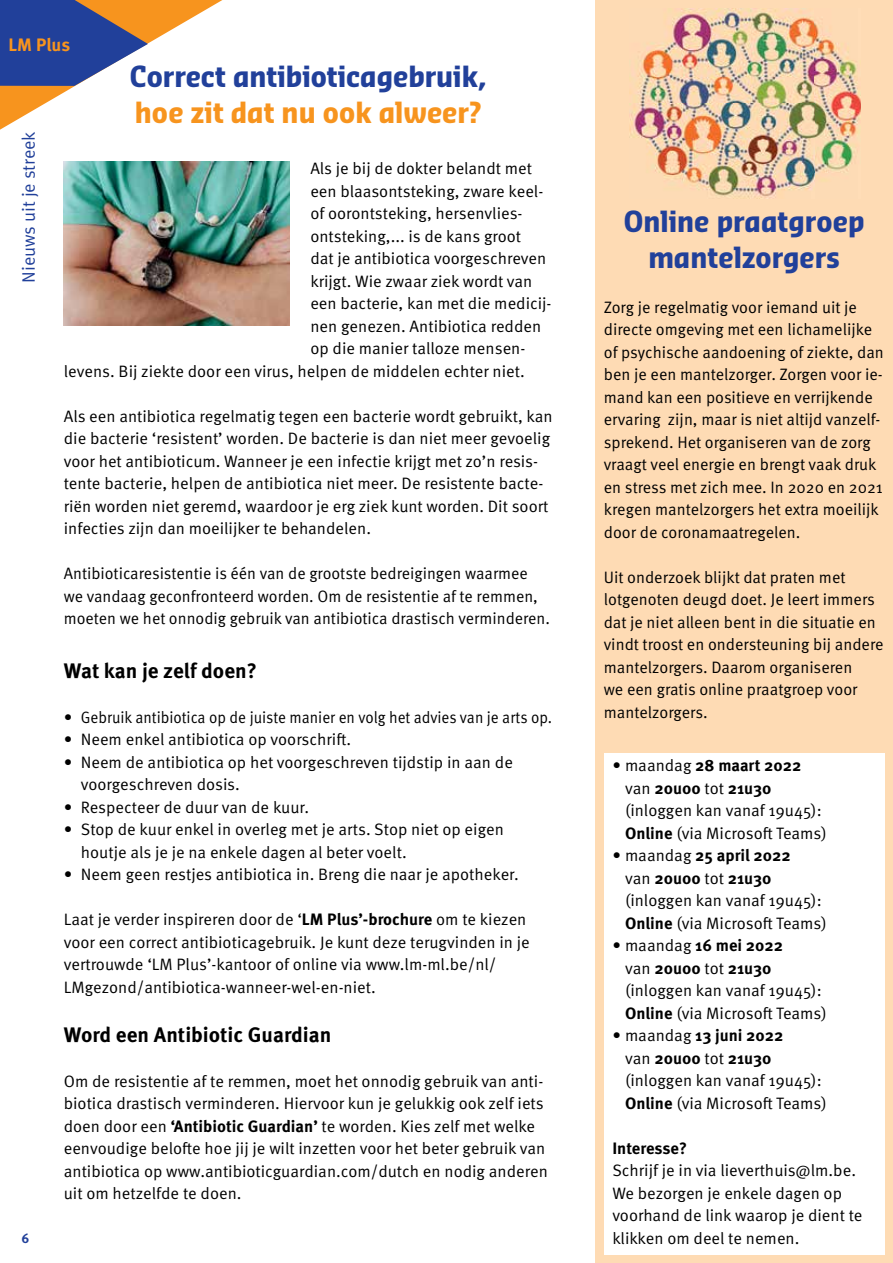
<style>
.page{position:relative;width:893px;height:1263px;background:#fff}
.page>*{position:absolute;margin:0;border:0;box-sizing:border-box;transform-origin:0 0}
.t1{font:700 28.5px/36px "Sansa Con Pro";color:#21409a;text-align:center}
.t2{font:700 28.5px "Sansa Con Pro";color:#f7941e}
.t3{font:700 21px "Meta Pro";color:#000}
.t4{font:18px "Meta Pro Norm";color:#21409a}
.t5{font:700 18px "Meta Pro";color:#f7941e}
.t6{font:16.5px/22.5px "Meta Pro Norm";color:#000}
.t7{font:700 16.5px/22.5px "Meta Pro";color:#000;text-align:center}
.t8{font:700 13.5px "Meta Pro";color:#21409a}
.s1{font-family:"Meta Pro";font-weight:700}
.s2{font-family:"Meta Pro Norm";font-weight:400}
</style>
<div class="page">
<div style="left:595px;top:0;width:298px;height:1263px;background:#fedbb4"></div>
<div style="left:604px;top:753px;width:280px;height:501px;background:#fff"></div>
<img style="left:64px;top:162px;width:225px;height:164px">
<svg style="left:0;top:0;width:222px;height:130px"></svg>
<img style="left:629px;top:9px;width:232px;height:190px">
<p class="t5" style="left:9px;top:31px;width:63px">LM Plus</p>
<h1 class="t1" style="left:130px;top:58px;width:359px">Correct antibioticagebruik,</h1>
<h1 class="t2" style="left:135px;top:93px;width:348px">hoe zit dat nu ook alweer?</h1>
<p class="t4" style="left:15px;top:283px;width:153px;rotate:-90deg">Nieuws uit je streek</p>
<p class="t8" style="left:22px;top:1228px;width:9px">6</p>
<p class="t6" style="left:310px;top:156px;width:223px">Als je bij de dokter belandt met</p>
<p class="t6" style="left:310px;top:179px;width:234px">een blaasontsteking, zware keel-</p>
<p class="t6" style="left:310px;top:201px;width:214px">of oorontsteking, hersenvlies-</p>
<p class="t6" style="left:310px;top:224px;width:212px">ontsteking,... is de kans groot</p>
<p class="t6" style="left:310px;top:246px;width:237px">dat je antibiotica voorgeschreven</p>
<p class="t6" style="left:310px;top:269px;width:224px">krijgt. Wie zwaar ziek wordt van</p>
<p class="t6" style="left:310px;top:291px;width:243px">een bacterie, kan met die medicij-</p>
<p class="t6" style="left:310px;top:314px;width:232px">nen genezen. Antibiotica redden</p>
<p class="t6" style="left:310px;top:336px;width:217px">op die manier talloze mensen-</p>
<p class="t6" style="left:64px;top:359px;width:463px">levens. Bij ziekte door een virus, helpen de middelen echter niet.</p>
<p class="t6" style="left:64px;top:404px;width:490px">Als een antibiotica regelmatig tegen een bacterie wordt gebruikt, kan die bacterie ‘resistent’ worden. De bacterie is dan niet meer gevoelig voor het antibioticum. Wanneer je een infectie krijgt met zo’n resis&shy;tente bacterie, helpen de antibiotica niet meer. De resistente bacte&shy;riën worden niet geremd, waardoor je erg ziek kunt worden. Dit soort infecties zijn dan moeilijker te behandelen.</p>
<p class="t6" style="left:64px;top:561px;width:488px">Antibioticaresistentie is één van de grootste bedreigingen waarmee we vandaag geconfronteerd worden. Om de resistentie af te remmen, moeten we het onnodig gebruik van antibiotica drastisch verminderen.</p>
<p class="t3" style="left:64px;top:654px;width:195px">Wat kan je zelf doen?</p>
<p class="t6" style="left:64px;top:704px;width:490px">• Gebruik antibiotica op de juiste manier en volg het advies van je arts op.</p>
<p class="t6" style="left:64px;top:727px;width:289px">• Neem enkel antibiotica op voorschrift.</p>
<p class="t6" style="left:81px;top:750px;width:434px;text-indent:-17px">• Neem de antibiotica op het voorgeschreven tijdstip in aan de voorgeschreven dosis.</p>
<p class="t6" style="left:64px;top:795px;width:247px">• Respecteer de duur van de kuur.</p>
<p class="t6" style="left:81px;top:817px;width:425px;text-indent:-17px">• Stop de kuur enkel in overleg met je arts. Stop niet op eigen houtje als je je na enkele dagen al beter voelt.</p>
<p class="t6" style="left:64px;top:862px;width:457px">• Neem geen restjes antibiotica in. Breng die naar je apotheker.</p>
<p class="t6" style="left:64px;top:907px;width:468px">Laat je verder inspireren door de ‘<span class="s1">LM Plus’-brochure</span> om te kiezen voor een correct antibioticagebruik. Je kunt deze terugvinden in je vertrouwde ‘LM Plus’-kantoor of online via www.lm-ml.be/nl/ LMgezond/antibiotica-wanneer-wel-en-niet.</p>
<p class="t3" style="left:64px;top:1018px;width:269px">Word een Antibiotic Guardian</p>
<p class="t6" style="left:64px;top:1069px;width:486px">Om de resistentie af te remmen, moet het onnodig gebruik van anti&shy;biotica drastisch verminderen. Hiervoor kun je gelukkig ook zelf iets doen door een <span class="s1">‘Antibiotic Guardian’</span> te worden. Kies zelf met welke eenvoudige belofte hoe jij je wilt inzetten voor het beter gebruik van antibiotica op www.antibioticguardian.com/dutch en nodig anderen uit om hetzelfde te doen.</p>
<h1 class="t1" style="left:624px;top:203px;width:242px">Online praatgroep mantelzorgers</h1>
<p class="t6" style="left:604px;top:294px;width:282px">Zorg je regelmatig voor iemand uit je directe omgeving met een lichamelijke of psychische aandoening of ziekte, dan ben je een mantelzorger. Zorgen voor ie&shy;mand kan een positieve en verrijkende ervaring zijn, maar is niet altijd vanzelf&shy;sprekend. Het organiseren van de zorg vraagt veel energie en brengt vaak druk en stress met zich mee. In 2020 en 2021 kregen mantelzorgers het extra moeilijk door de coronamaatregelen.</p>
<p class="t6" style="left:604px;top:565px;width:281px">Uit onderzoek blijkt dat praten met lotgenoten deugd doet. Je leert immers dat je niet alleen bent in die situatie en vindt troost en ondersteuning bij andere mantelzorgers. Daarom organiseren<br>we een gratis online praatgroep voor mantelzorgers.</p>
<p class="t7" style="left:625px;top:753px;width:178px;text-align:left;text-indent:-13px"><span class="s2">• maandag</span> 28 maart 2022 <span class="s2">van</span> 20u00 <span class="s2">tot</span> 21u30</p>
<p class="t6" style="left:625px;top:798px;width:203px">(inloggen kan vanaf 19u45):<br><span class="s1">Online</span> (via Microsoft Teams)</p>
<p class="t7" style="left:612px;top:843px;width:180px"><span class="s2">• maandag</span> 25 april 2022 <span class="s2">van</span> 20u00 <span class="s2">tot</span> 21u30</p>
<p class="t6" style="left:625px;top:888px;width:203px">(inloggen kan vanaf 19u45):<br><span class="s1">Online</span> (via Microsoft Teams)</p>
<p class="t7" style="left:612px;top:933px;width:172px"><span class="s2">• maandag</span> 16 mei 2022 <span class="s2">van</span> 20u00 <span class="s2">tot</span> 21u30</p>
<p class="t6" style="left:625px;top:978px;width:203px">(inloggen kan vanaf 19u45):<br><span class="s1">Online</span> (via Microsoft Teams)</p>
<p class="t7" style="left:612px;top:1023px;width:173px"><span class="s2">• maandag</span> 13 juni 2022 <span class="s2">van</span> 20u00 <span class="s2">tot</span> 21u30</p>
<p class="t6" style="left:625px;top:1068px;width:203px">(inloggen kan vanaf 19u45):<br><span class="s1">Online</span> (via Microsoft Teams)</p>
<p class="t7" style="left:612px;top:1136px;width:76px">Interesse?</p>
<p class="t6" style="left:612px;top:1158px;width:252px">Schrijf je in via lieverthuis@lm.be.<br>We bezorgen je enkele dagen op voorhand de link waarop je dient te klikken om deel te nemen.</p>
</div>
